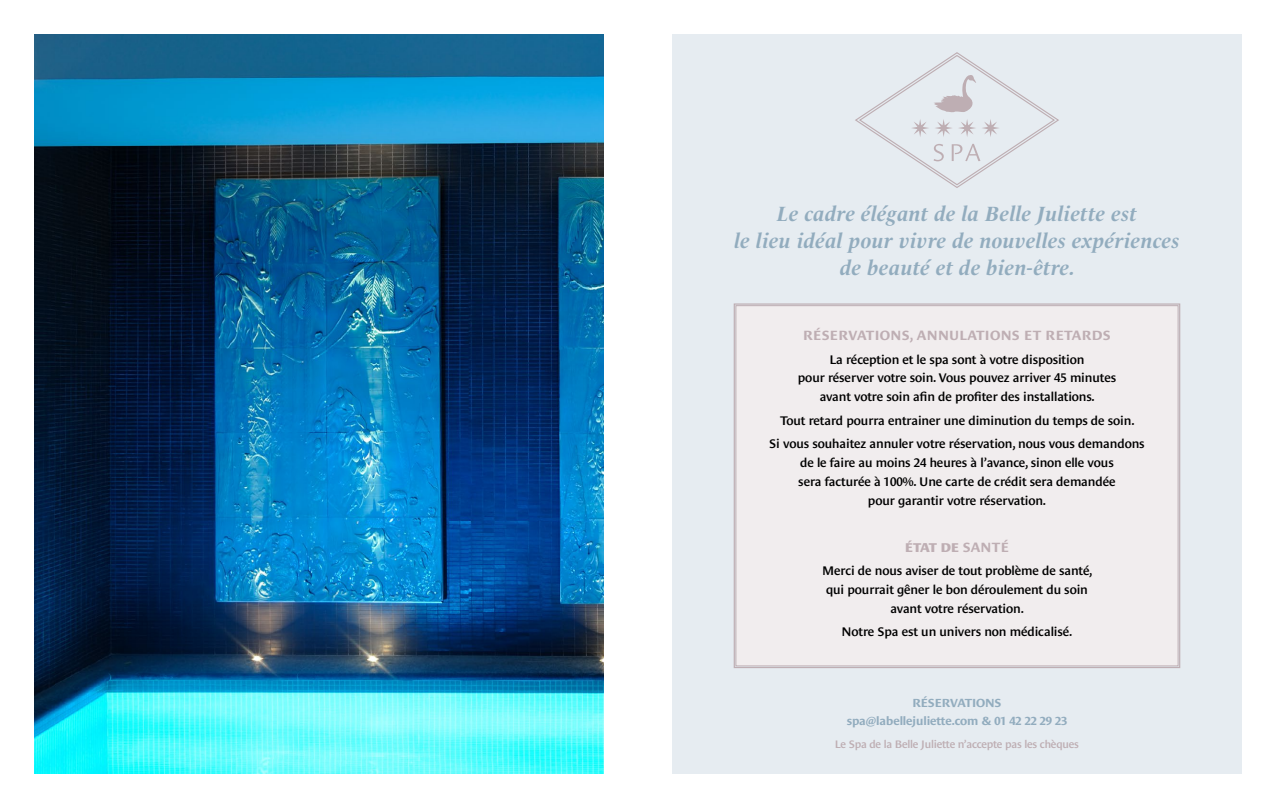
<style>
.page{position:relative;width:1276px;height:808px;background:#fff}
.page>*{position:absolute;margin:0;border:0;box-sizing:border-box;transform-origin:0 0}
.t1{font:italic 700 21px/27px "Le Monde Livre Ptf";letter-spacing:.02em;color:#92acbe;text-align:center}
.t2{font:700 13.65px "Le Monde Sans Ptf";letter-spacing:.02em;color:#beaeb3}
.t3{font:800 13.05px "Le Monde Sans Ptf";letter-spacing:-.04em;color:#beaeb3}
.t4{font:600 12.75px/18.8px "Le Monde Sans Ptf";letter-spacing:-.01em;color:#000;text-align:center}
.t5{font:700 12px/18px "Le Monde Sans Ptf";letter-spacing:-.01em;color:#92acbe;text-align:center}
.t6{font:600 11.1px "Le Monde Sans Ptf";letter-spacing:-.02em;color:#beaeb3}
.s1{font-weight:700;font-size:13.65px}
</style>
<div class="page">
<div style="left:672px;top:34px;width:570px;height:740px;background:#e6ecf1"></div>
<svg style="left:733px;top:303px;width:448px;height:365px"></svg>
<div style="left:735px;top:305px;width:443px;height:361px;background:#f1edee"></div>
<svg style="left:855px;top:52px;width:204px;height:136px"></svg>
<img style="left:34px;top:34px;width:570px;height:740px">
<h1 class="t1" style="left:734px;top:199px;width:446px">Le cadre élégant de la Belle Juliette est<br>le lieu idéal pour vivre de nouvelles expériences de beauté et de bien-être.</h1>
<p class="t2" style="left:803px;top:325px;width:309px">RÉSERVATIONS, ANNULATIONS ET RETARDS</p>
<p class="t4" style="left:797px;top:348px;width:320px">La réception et le spa sont à votre disposition<br>pour réserver votre soin. Vous pouvez arriver 45 minutes avant votre soin afin de profiter des installations.</p>
<p class="t4" style="left:769px;top:407px;width:377px;line-height:23.5px">Tout retard pourra entrainer une diminution du temps de soin.<br>Si vous souhaitez annuler votre réservation, nous vous demandons</p>
<p class="t4" style="left:798px;top:452px;width:319px">de le faire au moins 24 heures à l’avance, sinon elle vous sera facturée à 100%. Une carte de crédit sera demandée pour garantir votre réservation.</p>
<p class="t3" style="left:905px;top:537px;width:105px">ÉTAT DE <span class="s1">SANTÉ</span></p>
<p class="t4" style="left:822px;top:560px;width:272px">Merci de nous aviser de tout problème de santé, qui pourrait gêner le bon déroulement du soin avant votre réservation.</p>
<p class="t4" style="left:841px;top:621px;width:232px">Notre Spa est un univers non médicalisé.</p>
<p class="t5" style="left:846px;top:692px;width:222px">RÉSERVATIONS spa@labellejuliette.com &amp; 01 42 22 29 23</p>
<p class="t6" style="left:835px;top:736px;width:246px">Le Spa de la Belle Juliette n’accepte pas les chèques</p>
</div>
